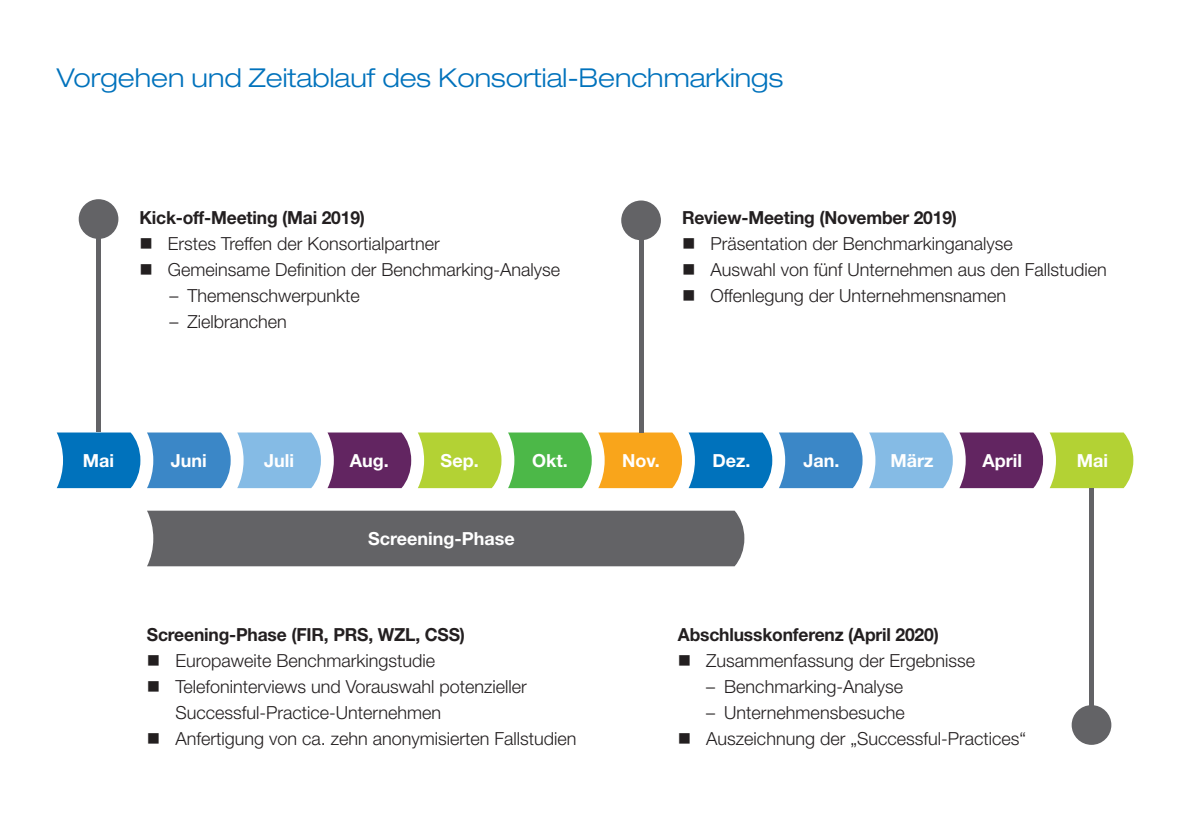
<style>
.page{position:relative;width:1191px;height:840px;background:#fff}
.page>*{position:absolute;margin:0;border:0;box-sizing:border-box;transform-origin:0 0}
.t1{font:300 expanded 26px "Helvetica Neue LT Std";color:#0072bc}
.t2{font:300 18px/26px "Helvetica Neue LT Std";color:#231f20}
.t3{font:700 18px "Helvetica Neue LT Std";letter-spacing:-.01em;color:#231f20}
.t4{font:700 18px "Helvetica Neue LT Std";color:#fff}
</style>
<div class="page">
<svg style="left:57px;top:432px;width:83px;height:56px;background:#167ec1"></svg>
<svg style="left:1049px;top:432px;width:84px;height:56px;background:#bad648"></svg>
<svg style="left:147px;top:432px;width:84px;height:56px;background:#4e92cc"></svg>
<div style="left:147px;top:510px;width:597px;height:56px;background:#636366"></div>
<svg style="left:508px;top:432px;width:84px;height:56px;background:#5dbe5a"></svg>
<svg style="left:779px;top:432px;width:83px;height:56px;background:#4c91cb"></svg>
<svg style="left:688px;top:432px;width:84px;height:56px;background:#197fc2"></svg>
<svg style="left:327px;top:432px;width:84px;height:56px;background:#713a70"></svg>
<svg style="left:959px;top:432px;width:84px;height:56px;background:#713a70"></svg>
<svg style="left:869px;top:432px;width:83px;height:56px;background:#8fc1e7"></svg>
<svg style="left:418px;top:432px;width:83px;height:56px;background:#b9d546"></svg>
<svg style="left:598px;top:432px;width:84px;height:56px;background:#f9ad31"></svg>
<svg style="left:237px;top:432px;width:84px;height:56px;background:#91c1e7"></svg>
<div style="left:96px;top:235px;width:5px;height:196px;background:#636366"></div>
<hr style="left:639px;top:236px;width:4px;height:196px;background:#636366">
<hr style="left:1089px;top:488px;width:4px;height:218px;background:#636366">
<div style="left:79px;top:199px;width:39px;height:40px;background:#636366;border-radius:50%"></div>
<div style="left:621px;top:200px;width:40px;height:40px;background:#636366;border-radius:50%"></div>
<div style="left:1071px;top:704px;width:40px;height:40px;background:#636366;border-radius:50%"></div>
<h1 class="t1" style="left:57px;top:62px;width:728px">Vorgehen und Zeitablauf des Konsortial-Benchmarkings</h1>
<p class="t3" style="left:139px;top:206px;width:227px">Kick-off-Meeting (Mai 2019)</p>
<p class="t2" style="left:139px;top:230px;width:302px">■ Erstes Treffen der Konsortialpartner</p>
<p class="t2" style="left:139px;top:256px;width:422px">■ Gemeinsame Definition der Benchmarking-Analyse</p>
<p class="t2" style="left:169px;top:282px;width:192px">– Themenschwerpunkte</p>
<p class="t2" style="left:169px;top:308px;width:119px">– Zielbranchen</p>
<p class="t3" style="left:682px;top:206px;width:276px">Review-Meeting (November 2019)</p>
<p class="t2" style="left:682px;top:230px;width:332px">■ Präsentation der Benchmarkinganalyse</p>
<p class="t2" style="left:682px;top:256px;width:426px">■ Auswahl von fünf Unternehmen aus den Fallstudien</p>
<p class="t2" style="left:682px;top:282px;width:326px">■ Offenlegung der Unternehmensnamen</p>
<p class="t4" style="left:264px;top:449px;width:31px">Juli</p>
<p class="t4" style="left:350px;top:449px;width:41px">Aug.</p>
<p class="t4" style="left:440px;top:449px;width:40px">Sep.</p>
<p class="t4" style="left:532px;top:449px;width:37px">Okt.</p>
<p class="t4" style="left:712px;top:449px;width:40px">Dez.</p>
<p class="t4" style="left:803px;top:449px;width:38px">Jan.</p>
<p class="t4" style="left:890px;top:449px;width:45px">März</p>
<p class="t4" style="left:982px;top:449px;width:41px">April</p>
<p class="t4" style="left:1076px;top:449px;width:33px">Mai</p>
<p class="t4" style="left:83px;top:449px;width:33px">Mai</p>
<p class="t4" style="left:171px;top:449px;width:37px">Juni</p>
<p class="t4" style="left:622px;top:449px;width:39px">Nov.</p>
<p class="t4" style="left:368px;top:527px;width:148px">Screening-Phase</p>
<p class="t3" style="left:147px;top:622px;width:319px">Screening-Phase (FIR, PRS, WZL, CSS)</p>
<p class="t2" style="left:147px;top:646px;width:290px">■ Europaweite Benchmarkingstudie</p>
<p class="t2" style="left:175px;top:672px;width:353px;text-indent:-28px">■ Telefoninterviews und Vorauswahl potenzieller<br>Successful-Practice-Unternehmen</p>
<p class="t2" style="left:147px;top:724px;width:431px">■ Anfertigung von ca. zehn anonymisierten Fallstudien</p>
<p class="t3" style="left:678px;top:622px;width:262px">Abschlusskonferenz (April 2020)</p>
<p class="t2" style="left:678px;top:646px;width:299px">■ Zusammenfassung der Ergebnisse</p>
<p class="t2" style="left:706px;top:672px;width:198px">– Benchmarking-Analyse</p>
<p class="t2" style="left:706px;top:698px;width:200px">– Unternehmensbesuche</p>
<p class="t2" style="left:678px;top:724px;width:350px">■ Auszeichnung der „Successful-Practices“</p>
</div>
